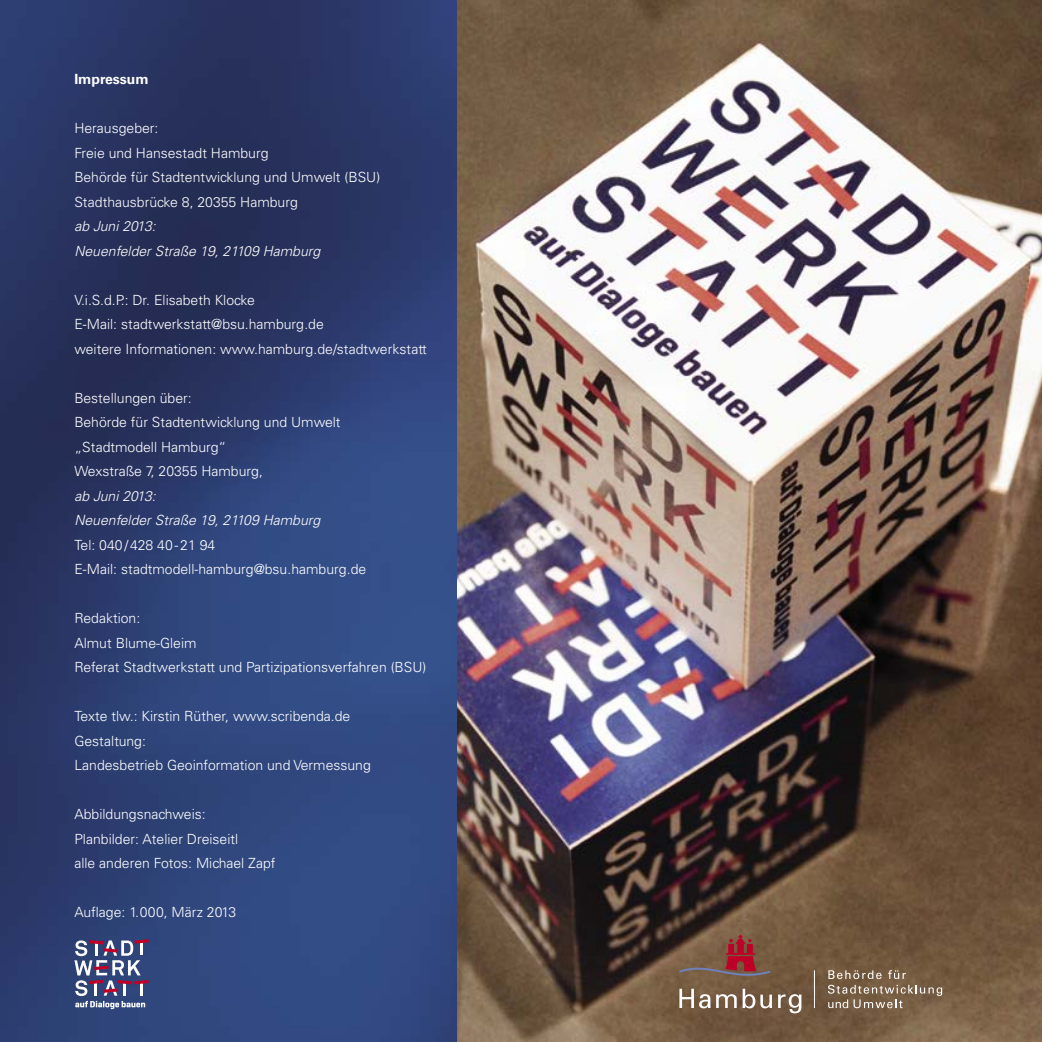
<style>
.page{position:relative;width:1042px;height:1042px;background:#fff}
.page>*{position:absolute;margin:0;border:0;box-sizing:border-box;transform-origin:0 0}
.t1{font:300 14px/24.5px "Univers LT";color:#fff}
.t2{font:italic 300 14px/24.5px "Univers LT";color:#fff}
.t3{font:700 14px "Univers LT";color:#fff}
</style>
<div class="page">
<img style="left:0;top:0;width:458px;height:1042px">
<img style="left:458px;top:0;width:584px;height:1042px">
<svg style="left:74px;top:939px;width:75px;height:70px"></svg>
<svg style="left:679px;top:988px;width:31px;height:20px"></svg>
<svg style="left:716px;top:988px;width:56px;height:20px"></svg>
<svg style="left:778px;top:994px;width:23px;height:19px"></svg>
<svg style="left:679px;top:935px;width:91px;height:42px;background:#825044"></svg>
<svg style="left:828px;top:970px;width:114px;height:38px;background:#89725c"></svg>
<hr style="left:814px;top:970px;width:1px;height:38px;background:#fff">
<p class="t3" style="left:74px;top:71px;width:76px">Impressum</p>
<p class="t1" style="left:74px;top:116px;width:307px">Herausgeber:<br>Freie und Hansestadt Hamburg<br>Behörde für Stadtentwicklung und Umwelt (BSU)<br>Stadthausbrücke 8, 20355 Hamburg</p>
<p class="t2" style="left:74px;top:214px;width:247px">ab Juni 2013:<br>Neuenfelder Straße 19, 21109 Hamburg</p>
<p class="t1" style="left:74px;top:287px;width:354px">V.i.S.d.P.: Dr. Elisabeth Klocke<br>E-Mail: stadtwerkstatt@bsu.hamburg.de<br>weitere Informationen: www.hamburg.de/stadtwerkstatt</p>
<p class="t1" style="left:74px;top:385px;width:268px">Bestellungen über:<br>Behörde für Stadtentwicklung und Umwelt „Stadtmodell Hamburg“<br>Wexstraße 7, 20355 Hamburg,</p>
<p class="t2" style="left:74px;top:483px;width:247px">ab Juni 2013:<br>Neuenfelder Straße 19, 21109 Hamburg</p>
<p class="t1" style="left:74px;top:532px;width:293px">Tel: 040/428 40-21 94<br>E-Mail: stadtmodell-hamburg@bsu.hamburg.de</p>
<p class="t1" style="left:74px;top:606px;width:353px">Redaktion:<br>Almut Blume-Gleim<br>Referat Stadtwerkstatt und Partizipationsverfahren (BSU)</p>
<p class="t1" style="left:74px;top:704px;width:298px">Texte tlw.: Kirstin Rüther, www.scribenda.de<br>Gestaltung:<br>Landesbetrieb Geoinformation und Vermessung</p>
<p class="t1" style="left:74px;top:802px;width:203px">Abbildungsnachweis:<br>Planbilder: Atelier Dreiseitl<br>alle anderen Fotos: Michael Zapf</p>
<p class="t1" style="left:74px;top:900px;width:163px">Auflage: 1.000, März 2013</p>
</div>
